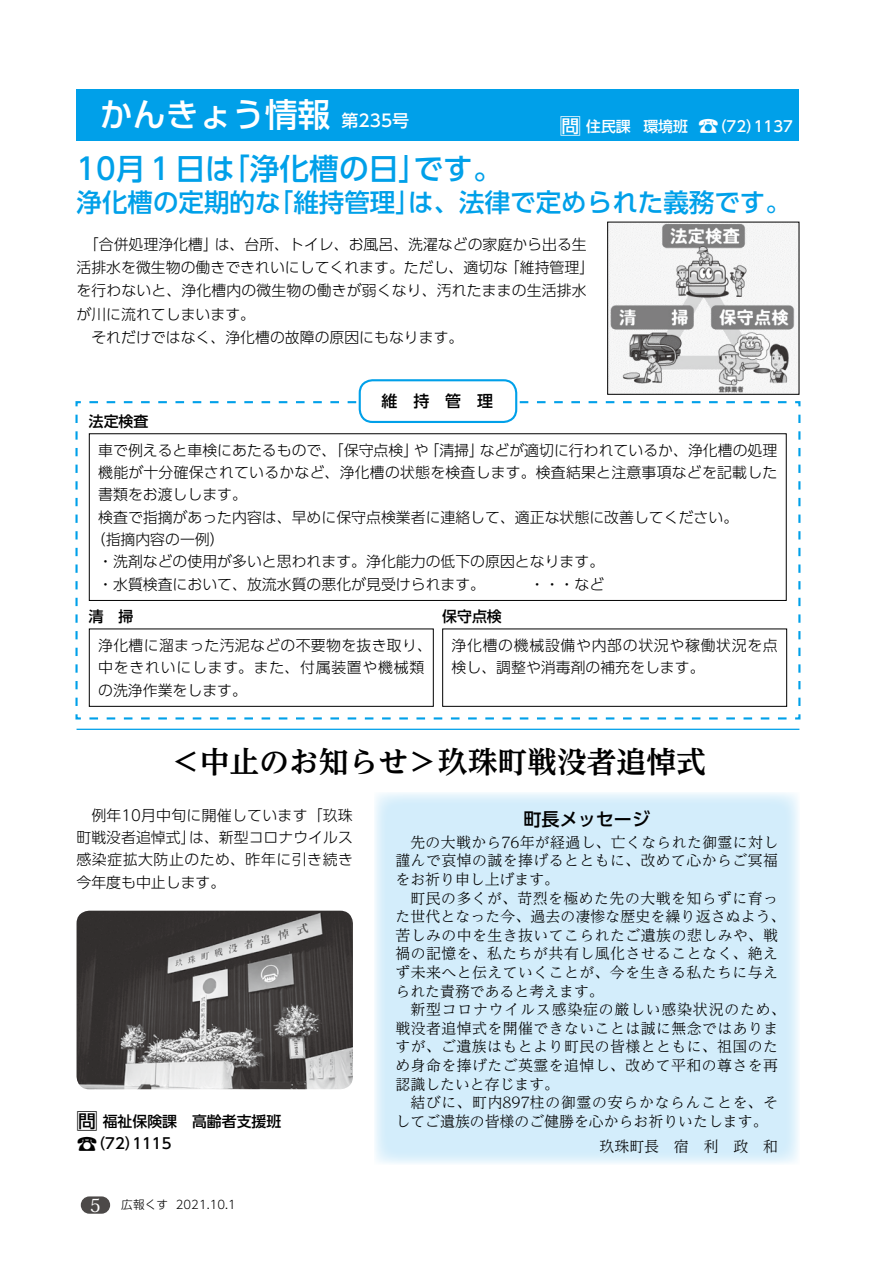
<style>
.page{position:relative;width:893px;height:1263px;background:#fff}
.page>*{position:absolute;margin:0;border:0;box-sizing:border-box;transform-origin:0 0}
.t1{font:500 33px "UD Shin Go Pro";color:#fff}
.t2{font:700 29.7px "UD Reimin Pro";color:#000}
.t3{font:500 29.7px "UD Shin Go Pro";color:#00a0e9}
.t4{font:500 25.5px "UD Shin Go Pro";color:#00a0e9}
.t5{font:500 21.3px "UD Shin Go Pro";color:#fff}
.t6{font:500 21.3px "UD Shin Go Pro";color:#000}
.t7{font:500 18px "UD Shin Go Pro";color:#000}
.t8{font:500 18px "Koz Min Pro";color:#fff}
.t9{font:500 16.95px "UD Shin Go Pro";color:#fff}
.t10{font:500 15.9px "UD Shin Go Pro";color:#000}
.t11{font:300 14.85px/23.4px "UD Shin Go Pro";color:#000}
.t12{font:300 14.85px/18.6px "UD Reimin Pro";letter-spacing:.03em;color:#000}
.t13{font:300 14.85px/22.4px "UD Shin Go Pro";letter-spacing:.02em;color:#000}
.t14{font:300 14.85px/18.6px "UD Reimin Pro";color:#000}
.t15{font:300 14.85px/22.4px "UD Shin Go Pro";letter-spacing:.045em;color:#000}
.t16{font:500 14.85px "UD Shin Go Pro";color:#000}
.t17{font:500 14.85px "UD Shin Go Pro";color:#fff}
.t18{font:300 11.7px "UD Shin Go Pro";color:#000}
</style>
<div class="page">
<div style="left:81px;top:1196px;width:29px;height:18px;background:#4c4948;border-radius:9px"></div>
<div style="left:77px;top:89px;width:722px;height:51px;background:#00a0e9"></div>
<hr style="left:77px;top:729px;width:722px;height:1px;background:#00a0e9">
<img style="left:77px;top:911px;width:276px;height:178px">
<div style="left:374px;top:792px;width:425px;height:373px;background:#d3edfb"></div>
<img style="left:609px;top:224px;width:188px;height:169px">
<div style="left:607px;top:222px;width:192px;height:173px;border:1px solid #000"></div>
<svg style="left:75px;top:400px;width:726px;height:320px"></svg>
<div style="left:360px;top:380px;width:156px;height:42px;background:#fff;border-radius:13px"></div>
<div style="left:359px;top:379px;width:158px;height:44px;border:2px solid #00a0e9;border-radius:13px"></div>
<h1 class="t1" style="left:100px;top:88px;width:232px">かんきょう情報</h1>
<p class="t9" style="left:342px;top:107px;width:69px">第235号</p>
<h2 class="t3" style="left:220px;top:144px;width:210px">「浄化槽の日」</h2>
<h2 class="t3" style="left:77px;top:144px;width:160px">10月１日は</h2>
<h2 class="t3" style="left:413px;top:144px;width:91px">です。</h2>
<h3 class="t5" style="left:560px;top:109px;width:23px">問</h3>
<p class="t17" style="left:586px;top:114px;width:61px">住民課　</p>
<p class="t17" style="left:643px;top:114px;width:46px">環境班</p>
<h3 class="t5" style="left:698px;top:109px;width:23px">☎</h3>
<p class="t17" style="left:712px;top:114px;width:51px">)72(</p>
<p class="t17" style="left:754px;top:114px;width:41px">1137</p>
<h3 class="t4" style="left:77px;top:182px;width:206px">浄化槽の定期的な</h3>
<h3 class="t4" style="left:268px;top:182px;width:524px">「維持管理は」、法律で定められた義務です。</h3>
<p class="t11" style="left:84px;top:232px;width:135px">「合併処理浄化槽」</p>
<p class="t11" style="left:215px;top:232px;width:374px">は、台所、トイレ、お風呂、洗濯などの家庭から出る生</p>
<p class="t11" style="left:77px;top:255px;width:512px">活排水を微生物の働きできれいにしてくれます。ただし、適切な<br>を行わないと、浄化槽内の微生物の働きが弱くなり、汚れたままの生活排水が川に流れてしまいます。<br>　それだけではなく、浄化槽の故障の原因にもなります。</p>
<p class="t11" style="left:505px;top:255px;width:91px">「維持管理「</p>
<p class="t16" style="left:89px;top:410px;width:61px">法定検査</p>
<p class="t10" style="left:381px;top:388px;width:113px">維　持　管　理</p>
<p class="t11" style="left:480px;top:438px;width:299px">などが適切に行われているか、浄化槽の処理</p>
<p class="t11" style="left:98px;top:438px;width:387px">車で例えると車検にあたるもので、「保守点検」「清掃」</p>
<p class="t11" style="left:414px;top:438px;width:16px">や</p>
<p class="t11" style="left:98px;top:460px;width:681px">機能が十分確保されているかなど、浄化槽の状態を検査します。検査結果と注意事項などを記載した</p>
<p class="t11" style="left:98px;top:482px;width:150px">書類をお渡しします。</p>
<p class="t11" style="left:98px;top:505px;width:641px">検査で指摘があった内容は、早めに保守点検業者に連絡して、適正な状態に改善してください。</p>
<p class="t11" style="left:91px;top:527px;width:135px">（指摘内容の一例(</p>
<p class="t11" style="left:98px;top:549px;width:507px">・洗剤などの使用が多いと思われます。浄化能力の低下の原因となります。</p>
<p class="t11" style="left:98px;top:572px;width:507px">・水質検査において、放流水質の悪化が見受けられます。　　　・・・など</p>
<p class="t16" style="left:89px;top:605px;width:46px">清　掃</p>
<p class="t16" style="left:442px;top:605px;width:61px">保守点検</p>
<p class="t13" style="left:98px;top:634px;width:335px">浄化槽に溜まった汚泥などの不要物を抜き取り、中をきれいにします。また、付属装置や機械類の洗浄作業をします。</p>
<p class="t15" style="left:452px;top:634px;width:328px">浄化槽の機械設備や内部の状況や稼働状況を点検し、調整や消毒剤の補充をします。</p>
<h2 class="t2" style="left:170px;top:738px;width:537px">＜中止のお知らせ＞玖珠町戦没者追悼式</h2>
<p class="t11" style="left:77px;top:803px;width:278px;line-height:22.4px;text-align:justify;text-indent:15px">例年10月中旬に開催しています「玖珠町戦没者追悼式は」、新型コロナウイルス感染症拡大防止のため、昨年に引き続き今年度も中止します。</p>
<p class="t7" style="left:524px;top:804px;width:128px">町長メッセージ</p>
<p class="t12" style="left:395px;top:832px;width:384px;text-align:justify;text-indent:15px">先の大戦から76年が経過し、亡くなられた御霊に対し謹んで哀悼の誠を捧げるとともに、改めて心からご冥福をお祈り申し上げます。</p>
<p class="t12" style="left:395px;top:888px;width:392px;text-indent:15px">町民の多くが、苛烈を極めた先の大戦を知らずに育った世代となった今、過去の凄惨な歴史を繰り返さぬよう、苦しみの中を生き抜いてこられたご遺族の悲しみや、戦禍の記憶を、私たちが共有し風化させることなく、絶えず未来へと伝えていくことが、今を生きる私たちに与えられた責務であると考えます。</p>
<p class="t12" style="left:395px;top:1000px;width:392px;text-indent:15px">新型コロナウイルス感染症の厳しい感染状況のため、戦没者追悼式を開催できないことは誠に無念ではありますが、ご遺族はもとより町民の皆様とともに、祖国のため身命を捧げたご英霊を追悼し、改めて平和の尊さを再認識したいと存じます。</p>
<p class="t14" style="left:395px;top:1093px;width:384px;text-indent:15px">結びに、町内897柱の御霊の安らかならんことを、そしてご遺族の皆様のご健勝を心からお祈りいたします。</p>
<p class="t12" style="left:600px;top:1136px;width:180px">玖珠町長　宿　利　政　和</p>
<h3 class="t6" style="left:77px;top:1104px;width:23px">問</h3>
<p class="t16" style="left:103px;top:1109px;width:180px">福祉保険課　高齢者支援班</p>
<h3 class="t6" style="left:77px;top:1126px;width:23px">☎</h3>
<p class="t16" style="left:90px;top:1131px;width:51px">)72(</p>
<p class="t16" style="left:132px;top:1131px;width:41px">1115</p>
<p class="t8" style="left:90px;top:1192px;width:13px">5</p>
<p class="t18" style="left:121px;top:1195px;width:48px">広報くす</p>
<p class="t18" style="left:176px;top:1195px;width:62px">2021.10.1</p>
</div>
